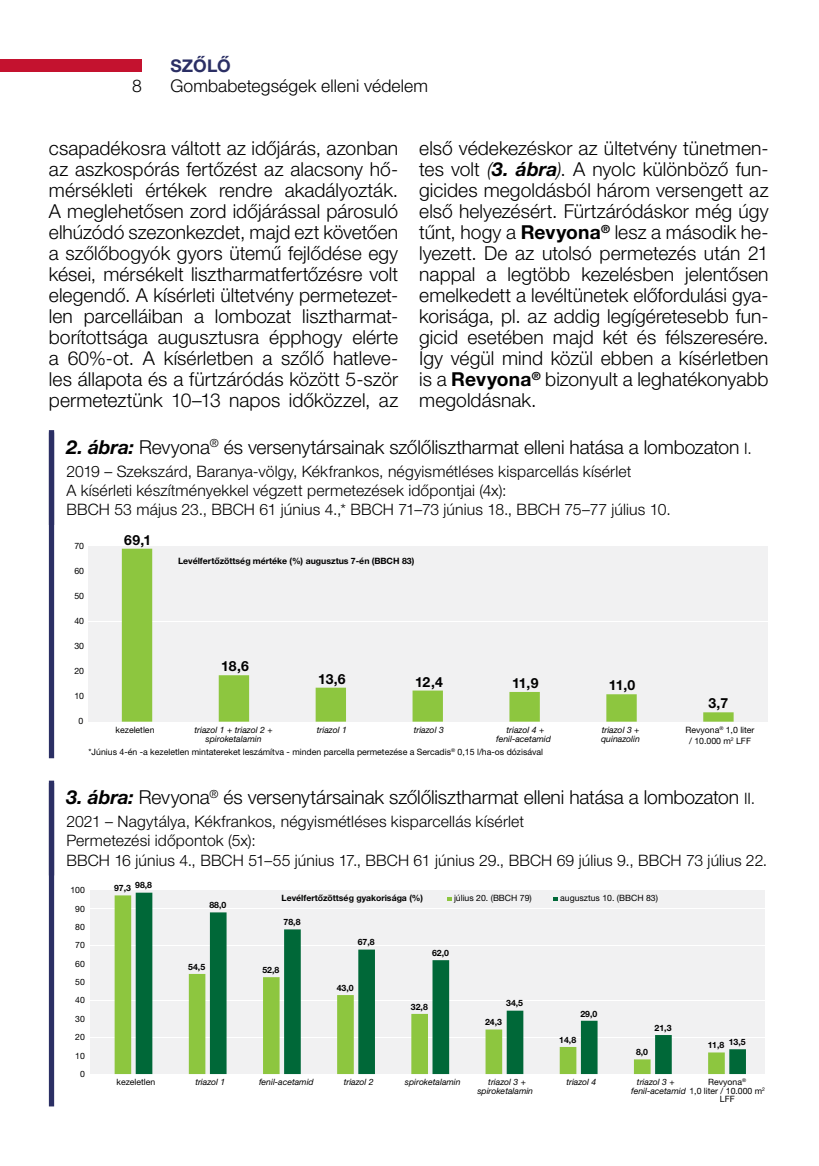
<style>
.page{position:relative;width:819px;height:1166px;background:#fff}
.page>*{position:absolute;margin:0;border:0;box-sizing:border-box;transform-origin:0 0}
.t1{font:300 19.25px/21px "Helvetica Neue LT Pro";letter-spacing:-.005em;color:#000;text-align:justify}
.t2{font:300 17.5px "Helvetica Neue LT Pro";letter-spacing:.01em;color:#000}
.t3{font:700 17.5px "Helvetica Neue LT Pro";letter-spacing:.005em;color:#2b2f64}
.t4{font:300 15.75px/19.2px "Helvetica Neue LT Pro";letter-spacing:.01em;color:#000}
.t5{font:700 14px "Helvetica Neue LT Pro";letter-spacing:-.02em;color:#000}
.t6{font:8.75px/10.5px "Helvetica Neue LT Pro";color:#000;text-align:center}
.t7{font:italic 8.75px/8.8px "Helvetica Neue LT Pro";color:#000;text-align:center}
.t8{font:700 8.75px "Helvetica Neue LT Pro";color:#000}
.s1{font-style:italic}
.s2{font-weight:700;font-style:italic}
.s3{font-weight:700}
.s4{font-size:15.75px}
.s5{font-style:normal}
</style>
<div class="page">
<div style="left:0;top:60px;width:142px;height:12px;background:#c4122f"></div>
<div style="left:88px;top:546px;width:680px;height:24px;background:#f1f1f2"></div>
<div style="left:88px;top:571px;width:680px;height:25px;background:#f1f1f2"></div>
<div style="left:88px;top:597px;width:680px;height:24px;background:#f1f1f2"></div>
<div style="left:88px;top:622px;width:680px;height:24px;background:#f1f1f2"></div>
<div style="left:88px;top:647px;width:680px;height:24px;background:#f1f1f2"></div>
<div style="left:88px;top:672px;width:680px;height:24px;background:#f1f1f2"></div>
<div style="left:88px;top:697px;width:680px;height:25px;background:#f1f1f2"></div>
<svg style="left:122px;top:549px;width:611px;height:173px"></svg>
<div style="left:49px;top:430px;width:5px;height:95px;background:#2b2f64"></div>
<div style="left:49px;top:432px;width:5px;height:326px;background:#2b2f64"></div>
<div style="left:90px;top:890px;width:674px;height:18px;background:#f1f1f2"></div>
<div style="left:90px;top:909px;width:674px;height:17px;background:#f1f1f2"></div>
<div style="left:90px;top:927px;width:674px;height:18px;background:#f1f1f2"></div>
<div style="left:90px;top:945px;width:674px;height:18px;background:#f1f1f2"></div>
<div style="left:90px;top:964px;width:674px;height:18px;background:#f1f1f2"></div>
<div style="left:90px;top:982px;width:674px;height:18px;background:#f1f1f2"></div>
<div style="left:90px;top:1001px;width:674px;height:18px;background:#f1f1f2"></div>
<div style="left:90px;top:1019px;width:674px;height:18px;background:#f1f1f2"></div>
<div style="left:90px;top:1038px;width:674px;height:17px;background:#f1f1f2"></div>
<div style="left:90px;top:1056px;width:674px;height:18px;background:#f1f1f2"></div>
<svg style="left:115px;top:895px;width:21px;height:179px;background:#a0ce65"></svg>
<svg style="left:136px;top:892px;width:610px;height:182px"></svg>
<svg style="left:447px;top:897px;width:5px;height:3px"></svg>
<svg style="left:553px;top:897px;width:5px;height:3px"></svg>
<div style="left:49px;top:780px;width:5px;height:95px;background:#2b2f64"></div>
<div style="left:49px;top:783px;width:5px;height:323px;background:#2b2f64"></div>
<p class="t2" style="left:132px;top:75px;width:11px">8</p>
<p class="t3" style="left:170px;top:55px;width:62px">SZŐLŐ</p>
<p class="t2" style="left:170px;top:75px;width:259px">Gombabetegségek elleni védelem</p>
<p class="t1" style="left:49px;top:137px;width:351px">csapadékosra váltott az időjárás, azonban az aszkospórás fertőzést az alacsony hő&shy;mérsékleti értékek rendre akadályozták.<br>A meglehetősen zord időjárással párosuló elhúzódó szezonkezdet, majd ezt követően a szőlőbogyók gyors ütemű fejlődése egy kései, mérsékelt lisztharmatfertőzésre volt elegendő. A kísérleti ültetvény permetezet&shy;len parcelláiban a lombozat lisztharmat&shy;borítottsága augusztusra épphogy elérte a 60%-ot. A kísérletben a szőlő hatleve&shy;les állapota és a fürtzáródás között 5-ször permeteztünk 10–13 napos időközzel, az</p>
<p class="t1" style="left:419px;top:137px;width:351px">első védekezéskor az ültetvény tünetmen&shy;tes volt <span class="s1">(</span><span class="s2">3. ábra</span><span class="s1">)</span>. A nyolc különböző fun&shy;gicides megoldásból három versengett az első helyezésért. Fürtzáródáskor még úgy tűnt, hogy a <span class="s3">Revyona</span><sup>®</sup> lesz a második he&shy;lyezett. De az utolsó permetezés után 21 nappal a legtöbb kezelésben jelentősen emelkedett a levéltünetek előfordulási gya&shy;korisága, pl. az addig legígéretesebb fun&shy;gicid esetében majd két és félszeresére.<br>Így végül mind közül ebben a kísérletben is a <span class="s3">Revyona</span><sup>®</sup> bizonyult a leghatékonyabb megoldásnak.</p>
<p class="t1" style="left:66px;top:436px;width:687px"><span class="s2">2. ábra:</span> Revyona<sup>®</sup> és versenytársainak szőlőlisztharmat elleni hatása a lombozaton <span class="s4">I.</span></p>
<p class="t4" style="left:66px;top:461px;width:606px">2019 – Szekszárd, Baranya-völgy, Kékfrankos, négyismétléses kisparcellás kísérlet<br>A kísérleti készítményekkel végzett permetezések időpontjai (4x):<br>BBCH 53 május 23., BBCH 61 június 4.,* BBCH 71–73 június 18., BBCH 75–77 július 10.</p>
<p class="t6" style="left:74px;top:540px;width:11px">70</p>
<p class="t6" style="left:74px;top:566px;width:11px">60</p>
<p class="t6" style="left:74px;top:591px;width:11px">50</p>
<p class="t6" style="left:74px;top:616px;width:11px">40</p>
<p class="t6" style="left:74px;top:641px;width:11px">30</p>
<p class="t6" style="left:74px;top:666px;width:11px">20</p>
<p class="t6" style="left:74px;top:691px;width:11px">10</p>
<p class="t6" style="left:78px;top:716px;width:6px">0</p>
<p class="t5" style="left:124px;top:531px;width:29px">69,1</p>
<p class="t8" style="left:178px;top:555px;width:238px">Levélfertőzöttség mértéke (%) augusztus 7-én (BBCH 83)</p>
<p class="t5" style="left:221px;top:657px;width:29px">18,6</p>
<p class="t5" style="left:318px;top:670px;width:29px">13,6</p>
<p class="t5" style="left:415px;top:673px;width:29px">12,4</p>
<p class="t5" style="left:512px;top:674px;width:28px">11,9</p>
<p class="t5" style="left:609px;top:676px;width:28px">11,0</p>
<p class="t5" style="left:708px;top:695px;width:21px">3,7</p>
<p class="t6" style="left:116px;top:725px;width:40px">kezeletlen</p>
<p class="t7" style="left:194px;top:726px;width:80px">triazol 1 + triazol 2 + spiroketalamin</p>
<p class="t7" style="left:317px;top:726px;width:32px">triazol 1</p>
<p class="t7" style="left:413px;top:726px;width:32px">triazol 3</p>
<p class="t7" style="left:496px;top:726px;width:56px">triazol 4 + fenil-acetamid</p>
<p class="t7" style="left:601px;top:726px;width:40px;text-align:left">triazol 3 + quinazolin</p>
<p class="t6" style="left:685px;top:725px;width:71px">Revyona<sup>®</sup> 1,0 liter / 10.000 m<sup>2</sup> LFF</p>
<p class="t6" style="left:88px;top:746px;width:456px">*Június 4-én -a kezeletlen mintatereket leszámítva - minden parcella permetezése a Sercadis<sup>®</sup> 0,15 l/ha-os dózisával</p>
<p class="t1" style="left:66px;top:786px;width:690px"><span class="s2">3. ábra:</span> Revyona<sup>®</sup> és versenytársainak szőlőlisztharmat elleni hatása a lombozaton <span class="s4">II.</span></p>
<p class="t4" style="left:66px;top:811px;width:702px">2021 – Nagytálya, Kékfrankos, négyismétléses kisparcellás kísérlet<br>Permetezési időpontok (5x):<br>BBCH 16 június 4., BBCH 51–55 június 17., BBCH 61 június 29., BBCH 69 július 9., BBCH 73 július 22.</p>
<p class="t6" style="left:70px;top:884px;width:16px">100</p>
<p class="t6" style="left:75px;top:903px;width:11px">90</p>
<p class="t8" style="left:135px;top:880px;width:18px">98,8</p>
<p class="t8" style="left:114px;top:882px;width:18px">97,3</p>
<p class="t8" style="left:209px;top:899px;width:18px">88,0</p>
<p class="t8" style="left:281px;top:892px;width:143px">Levélfertőzöttség gyakorisága (%)</p>
<p class="t6" style="left:454px;top:893px;width:79px">július 20. (BBCH 79)</p>
<p class="t6" style="left:560px;top:893px;width:99px">augusztus 10. (BBCH 83)</p>
<p class="t6" style="left:75px;top:921px;width:11px">80</p>
<p class="t8" style="left:283px;top:916px;width:18px">78,8</p>
<p class="t6" style="left:75px;top:940px;width:11px">70</p>
<p class="t8" style="left:358px;top:937px;width:18px">67,8</p>
<p class="t8" style="left:432px;top:947px;width:18px">62,0</p>
<p class="t6" style="left:75px;top:958px;width:11px">60</p>
<p class="t8" style="left:188px;top:961px;width:18px">54,5</p>
<p class="t8" style="left:262px;top:964px;width:18px">52,8</p>
<p class="t6" style="left:75px;top:976px;width:11px">50</p>
<p class="t8" style="left:336px;top:982px;width:18px">43,0</p>
<p class="t6" style="left:75px;top:995px;width:11px">40</p>
<p class="t6" style="left:75px;top:1013px;width:11px">30</p>
<p class="t6" style="left:75px;top:1031px;width:11px">20</p>
<p class="t6" style="left:75px;top:1050px;width:11px">10</p>
<p class="t8" style="left:411px;top:1001px;width:18px">32,8</p>
<p class="t8" style="left:506px;top:998px;width:18px">34,5</p>
<p class="t8" style="left:485px;top:1017px;width:18px">24,3</p>
<p class="t8" style="left:580px;top:1008px;width:18px">29,0</p>
<p class="t8" style="left:559px;top:1034px;width:18px">14,8</p>
<p class="t8" style="left:654px;top:1022px;width:18px">21,3</p>
<p class="t8" style="left:636px;top:1046px;width:14px">8,0</p>
<p class="t8" style="left:728px;top:1036px;width:18px">13,5</p>
<p class="t8" style="left:708px;top:1039px;width:18px">11,8</p>
<p class="t6" style="left:80px;top:1068px;width:6px">0</p>
<p class="t6" style="left:708px;top:1073px;width:39px;line-height:16.8px">Revyona<sup>®<br></sup>LFF</p>
<p class="t6" style="left:117px;top:1076px;width:40px">kezeletlen</p>
<p class="t7" style="left:195px;top:1077px;width:32px">triazol 1</p>
<p class="t7" style="left:259px;top:1077px;width:56px">fenil-acetamid</p>
<p class="t7" style="left:344px;top:1077px;width:32px">triazol 2</p>
<p class="t7" style="left:405px;top:1077px;width:57px">spiroketalamin</p>
<p class="t7" style="left:477px;top:1078px;width:57px">triazol 3 + spiroketalamin</p>
<p class="t7" style="left:566px;top:1077px;width:32px">triazol 4</p>
<p class="t7" style="left:631px;top:1078px;width:135px;text-align:left;text-indent:6px">triazol 3 +<br>fenil-acetamid <span class="s5">1,0 liter / 10.000 m</span><sup>2</sup></p>
</div>
